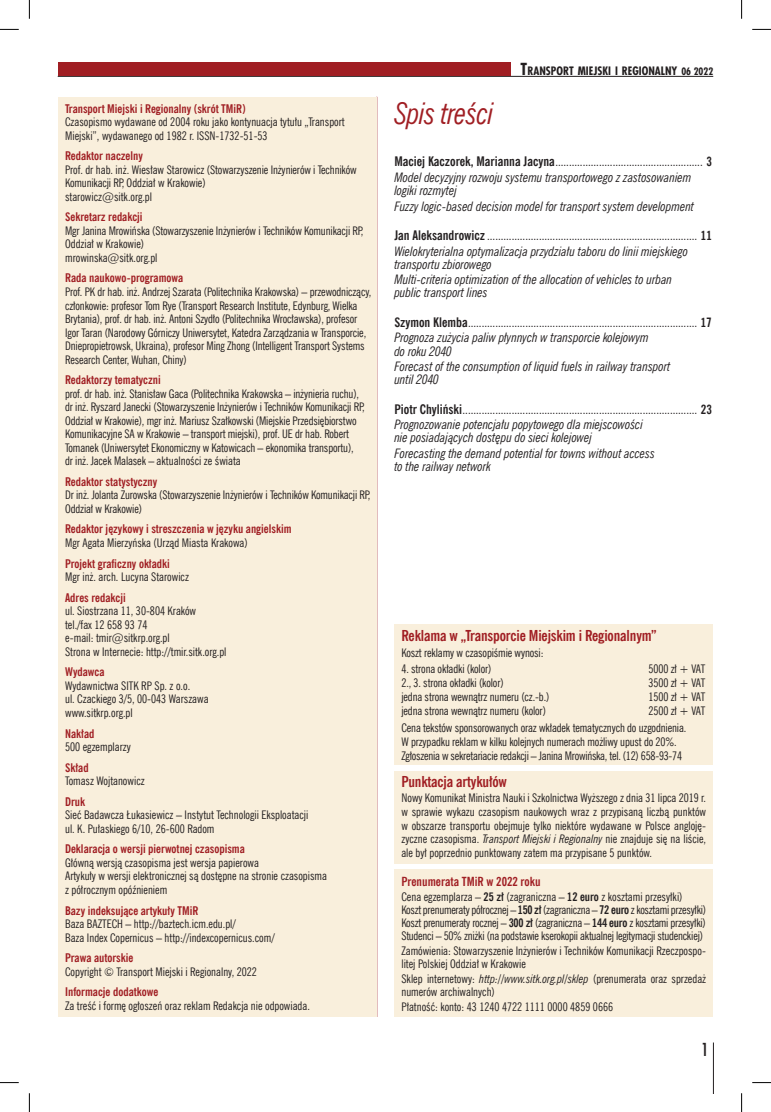
<style>
.page{position:relative;width:771px;height:1112px;background:#fff}
.page>*{position:absolute;margin:0;border:0;box-sizing:border-box;transform-origin:0 0}
.t1{font:italic 30px "News Goth Cn EU";letter-spacing:-.02em;color:#a01e23}
.t2{font:17.5px "Fujiyama";color:#231f20}
.t3{font:700 15px "News Goth Cn EU";letter-spacing:-.01em;color:#a01e23}
.t4{font:italic 13.12px/13.1px "News Goth Cn EU";color:#231f20}
.t5{font:12.75px "News Goth Cn EU";color:#231f20}
.t6{font:700 12.5px "News Goth Cn EU";color:#a01e23}
.t7{font:11.88px/13.5px "News Goth Cn EU";letter-spacing:-.01em;color:#231f20}
.t8{font:700 11.88px "News Goth Cn EU";color:#a01e23}
.t9{font:700 11.38px "Fujiyama";color:#231f20}
.s1{font-size:16.25px}
.s2{font-size:10px}
.s3{font-weight:700;font-size:13.12px}
.s4{font-weight:700}
.s5{font-style:italic}
</style>
<div class="page">
<hr style="left:58px;top:76px;width:655px;height:1px;background:#231f20">
<hr style="left:713px;top:1042px;width:1px;height:50px;background:#231f20">
<div style="left:58px;top:62px;width:453px;height:14px;background:#a01e23"></div>
<hr style="left:376px;top:97px;width:1px;height:919px;background:#a01e23">
<div style="left:394px;top:869px;width:319px;height:147px;background:#f9efdc"></div>
<div style="left:394px;top:624px;width:319px;height:141px;background:#f9efdc"></div>
<div style="left:58px;top:97px;width:318px;height:919px;background:#f9efdc"></div>
<div style="left:394px;top:771px;width:319px;height:92px;background:#f9efdc"></div>
<svg style="left:0;top:29px;width:19px;height:1px"></svg>
<svg style="left:752px;top:29px;width:19px;height:1px"></svg>
<svg style="left:0;top:1082px;width:19px;height:1px"></svg>
<svg style="left:752px;top:1082px;width:19px;height:1px"></svg>
<svg style="left:29px;top:0;width:1px;height:19px"></svg>
<svg style="left:29px;top:1093px;width:1px;height:18px"></svg>
<svg style="left:741px;top:0;width:1px;height:19px"></svg>
<svg style="left:741px;top:1093px;width:1px;height:18px"></svg>
<p class="t8" style="left:65px;top:101px;width:182px">Transport Miejski i Regionalny (skrót TMiR)</p>
<p class="t7" style="left:65px;top:115px;width:281px">Czasopismo wydawane od 2004 roku jako kontynuacja tytułu „Transport<br>Miejski”, wydawanego od 1982 r. ISSN-1732-51-53</p>
<p class="t8" style="left:65px;top:148px;width:79px">Redaktor naczelny</p>
<p class="t7" style="left:65px;top:163px;width:293px">Prof. dr hab. inż. Wiesław Starowicz (Stowarzyszenie Inżynierów i Techników<br>Komunikacji RP, Oddział w Krakowie)<br>starowicz@sitk.org.pl</p>
<p class="t8" style="left:65px;top:210px;width:79px">Sekretarz redakcji</p>
<p class="t7" style="left:65px;top:224px;width:300px">Mgr Janina Mrowińska (Stowarzyszenie Inżynierów i Techników Komunikacji RP,<br>Oddział w Krakowie)<br>mrowinska@sitk.org.pl</p>
<p class="t8" style="left:65px;top:271px;width:120px">Rada naukowo-programowa</p>
<p class="t7" style="left:65px;top:285px;width:308px">Prof. PK dr hab. inż. Andrzej Szarata (Politechnika Krakowska) – przewodniczący, członkowie: profesor Tom Rye (Transport Research Institute, Edynburg, Wielka Brytania), prof. dr hab. inż. Antoni Szydło (Politechnika Wrocławska), profesor Igor Taran (Narodowy Górniczy Uniwersytet, Katedra Zarządzania w Transporcie, Dniepropietrowsk, Ukraina), profesor Ming Zhong (Intelligent Transport Systems Research Center, Wuhan, Chiny)</p>
<p class="t8" style="left:65px;top:372px;width:97px">Redaktorzy tematyczni</p>
<p class="t7" style="left:65px;top:387px;width:301px">prof. dr hab. inż. Stanisław Gaca (Politechnika Krakowska – inżynieria ruchu), dr inż. Ryszard Janecki (Stowarzyszenie Inżynierów i Techników Komunikacji RP, Oddział w Krakowie), mgr inż. Mariusz Szałkowski (Miejskie Przedsiębiorstwo Komunikacyjne SA w Krakowie – transport miejski), prof. UE dr hab. Robert Tomanek (Uniwersytet Ekonomiczny w Katowicach – ekonomika transportu),<br>dr inż. Jacek Malasek – aktualności ze świata</p>
<p class="t8" style="left:65px;top:474px;width:94px">Redaktor statystyczny</p>
<p class="t7" style="left:65px;top:488px;width:307px">Dr inż. Jolanta Żurowska (Stowarzyszenie Inżynierów i Techników Komunikacji RP,<br>Oddział w Krakowie)</p>
<p class="t8" style="left:65px;top:521px;width:228px">Redaktor językowy i streszczenia w języku angielskim</p>
<p class="t7" style="left:65px;top:536px;width:184px">Mgr Agata Mierzyńska (Urząd Miasta Krakowa)</p>
<p class="t8" style="left:65px;top:556px;width:106px">Projekt graficzny okładki</p>
<p class="t7" style="left:65px;top:570px;width:125px">Mgr inż. arch. Lucyna Starowicz</p>
<p class="t8" style="left:65px;top:590px;width:62px">Adres redakcji</p>
<p class="t7" style="left:65px;top:604px;width:163px">ul. Siostrzana 11, 30-804 Kraków<br>tel./fax 12 658 93 74<br>e-mail: tmir@sitkrp.org.pl<br>Strona w Internecie: http://tmir.sitk.org.pl</p>
<p class="t8" style="left:65px;top:664px;width:41px">Wydawca</p>
<p class="t7" style="left:65px;top:679px;width:145px">Wydawnictwa SITK RP Sp. z o.o.<br>ul. Czackiego 3/5, 00-043 Warszawa www.sitkrp.org.pl</p>
<p class="t8" style="left:65px;top:725px;width:31px">Nakład</p>
<p class="t7" style="left:65px;top:740px;width:67px">500 egzemplarzy</p>
<p class="t8" style="left:65px;top:759px;width:25px">Skład</p>
<p class="t7" style="left:65px;top:774px;width:81px">Tomasz Wojtanowicz</p>
<p class="t8" style="left:65px;top:794px;width:22px">Druk</p>
<p class="t7" style="left:65px;top:808px;width:245px">Sieć Badawcza Łukasiewicz – Instytut Technologii Eksploatacji ul. K. Pułaskiego 6/10, 26-600 Radom</p>
<p class="t8" style="left:65px;top:841px;width:181px">Deklaracja o wersji pierwotnej czasopisma</p>
<p class="t7" style="left:65px;top:855px;width:263px">Główną wersją czasopisma jest wersja papierowa<br>Artykuły w wersji elektronicznej są dostępne na stronie czasopisma z półrocznym opóźnieniem</p>
<p class="t8" style="left:65px;top:902px;width:135px">Bazy indeksujące artykuły TMiR</p>
<p class="t7" style="left:65px;top:917px;width:211px">Baza BAZTECH – http://baztech.icm.edu.pl/<br>Baza Index Copernicus – http://indexcopernicus.com/</p>
<p class="t8" style="left:65px;top:950px;width:70px">Prawa autorskie</p>
<p class="t7" style="left:65px;top:964px;width:193px">Copyright © Transport Miejski i Regionalny, 2022</p>
<p class="t8" style="left:65px;top:984px;width:95px">Informacje dodatkowe</p>
<p class="t7" style="left:65px;top:998px;width:246px">Za treść i formę ogłoszeń oraz reklam Redakcja nie odpowiada.</p>
<h1 class="t1" style="left:394px;top:95px;width:101px">Spis treści</h1>
<p class="t9" style="left:521px;top:63px;width:194px"><span class="s1">T</span>RANSPORT MIEJSKI I REGIONALNY <span class="s2">06 2022</span></p>
<p class="t5" style="left:394px;top:154px;width:319px"><span class="s3">Maciej Kaczorek, Marianna Jacyna</span>...................................................... <span class="s4">3</span></p>
<p class="t4" style="left:394px;top:171px;width:299px">Model decyzyjny rozwoju systemu transportowego z zastosowaniem logiki rozmytej</p>
<p class="t4" style="left:394px;top:199px;width:301px">Fuzzy logic-based decision model for transport system development</p>
<p class="t5" style="left:394px;top:227px;width:319px"><span class="s3">Jan Aleksandrowicz</span> ............................................................................. <span class="s4">11</span></p>
<p class="t4" style="left:394px;top:244px;width:295px">Wielokryterialna optymalizacja przydziału taboru do linii miejskiego transportu zbiorowego</p>
<p class="t4" style="left:394px;top:273px;width:279px">Multi-criteria optimization of the allocation of vehicles to urban public transport lines</p>
<p class="t5" style="left:394px;top:314px;width:319px"><span class="s3">Szymon Klemba</span>.................................................................................... <span class="s4">17</span></p>
<p class="t4" style="left:394px;top:331px;width:256px">Prognoza zużycia paliw płynnych w transporcie kolejowym do roku 2040</p>
<p class="t4" style="left:394px;top:360px;width:278px">Forecast of the consumption of liquid fuels in railway transport until 2040</p>
<p class="t5" style="left:394px;top:401px;width:319px"><span class="s3">Piotr Chyliński</span>...................................................................................... <span class="s4">23</span></p>
<p class="t4" style="left:394px;top:418px;width:250px">Prognozowanie potencjału popytowego dla miejscowości nie posiadających dostępu do sieci kolejowej</p>
<p class="t4" style="left:394px;top:447px;width:262px">Forecasting the demand potential for towns without access to the railway network</p>
<p class="t3" style="left:401px;top:626px;width:257px">Reklama w „Transporcie Miejskim i Regionalnym”</p>
<p class="t7" style="left:401px;top:645px;width:144px">Koszt reklamy w czasopiśmie wynosi:</p>
<p class="t7" style="left:401px;top:662px;width:92px">4. strona okładki (kolor)</p>
<p class="t7" style="left:649px;top:662px;width:58px">5000 zł + VAT</p>
<p class="t7" style="left:401px;top:676px;width:104px">2., 3. strona okładki (kolor)</p>
<p class="t7" style="left:649px;top:676px;width:58px">3500 zł + VAT</p>
<p class="t7" style="left:401px;top:690px;width:149px">jedna strona wewnątrz numeru (cz.-b.)</p>
<p class="t7" style="left:649px;top:690px;width:58px">1500 zł + VAT</p>
<p class="t7" style="left:401px;top:704px;width:146px">jedna strona wewnątrz numeru (kolor)</p>
<p class="t7" style="left:401px;top:702px;width:305px;line-height:17.5px;text-indent:247px">2500 zł + VAT<br>Cena tekstów sponsorowanych oraz wkładek tematycznych do uzgodnienia.</p>
<p class="t7" style="left:401px;top:735px;width:282px;line-height:14px">W przypadku reklam w kilku kolejnych numerach możliwy upust do 20%.<br>Zgłoszenia w sekretariacie redakcji – Janina Mrowińska, tel. (12) 658-93-74</p>
<p class="t3" style="left:401px;top:771px;width:107px">Punktacja artykułów</p>
<p class="t7" style="left:401px;top:791px;width:306px;text-align:justify">Nowy Komunikat Ministra Nauki i Szkolnictwa Wyższego z dnia 31 lipca 2019 r. w sprawie wykazu czasopism naukowych wraz z przypisaną liczbą punktów w obszarze transportu obejmuje tylko niektóre wydawane w Polsce angloję&shy;zyczne czasopisma. <span class="s5">Transport Miejski i Regionalny</span> nie znajduje się na liście, ale był poprzednio punktowany zatem ma przypisane 5 punktów.</p>
<p class="t6" style="left:401px;top:873px;width:141px">Prenumerata TMiR w 2022 roku</p>
<p class="t7" style="left:401px;top:889px;width:306px;line-height:13.1px">Cena egzemplarza – <span class="s4">25 zł</span> (zagraniczna – <span class="s4">12 euro</span> z kosztami przesyłki)<br>Koszt prenumeraty półrocznej – <span class="s4">150 zł</span> (zagraniczna – <span class="s4">72 euro</span> z kosztami przesyłki)<br>Koszt prenumeraty rocznej – <span class="s4">300 zł</span> (zagraniczna – <span class="s4">144 euro</span> z kosztami przesyłki)<br>Studenci – 50% zniżki (na podstawie kserokopii aktualnej legitymacji studenckiej)</p>
<p class="t7" style="left:401px;top:944px;width:306px;line-height:13.1px">Zamówienia: Stowarzyszenie Inżynierów i Techników Komunikacji Rzeczpospo&shy;litej Polskiej Oddział w Krakowie</p>
<p class="t7" style="left:401px;top:972px;width:306px;line-height:13.1px">Sklep internetowy: <span class="s5">http://www.sitk.org.pl/sklep</span> (prenumerata oraz sprzedaż numerów archiwalnych)</p>
<p class="t7" style="left:401px;top:999px;width:213px">Płatność: konto: 43 1240 4722 1111 0000 4859 0666</p>
<h2 class="t2" style="left:701px;top:1037px;width:9px">1</h2>
</div>
